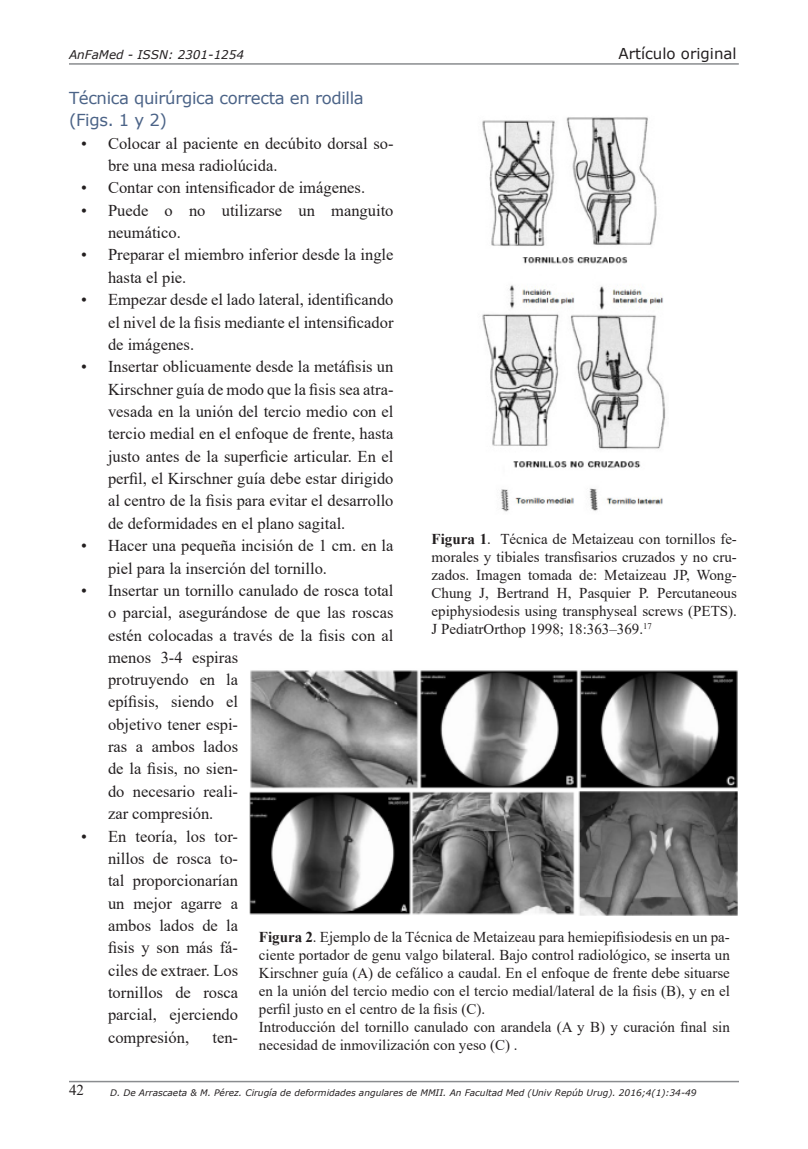
<style>
.page{position:relative;width:808px;height:1149px;background:#fff}
.page>*{position:absolute;margin:0;border:0;box-sizing:border-box;transform-origin:0 0}
.t1{font:16.5px/22.4px "Times New Roman";color:#231f20}
.t2{font:16.5px/22.5px "Verdana";letter-spacing:-.02em;color:#4b6387}
.t3{font:15px/18px "Times New Roman";color:#231f20;text-align:justify}
.t4{font:15px "Verdana";color:#231f20}
.t5{font:italic 12px "Verdana";color:#231f20}
.t6{font:italic 9px "Verdana";color:#231f20}
.s1{font-weight:700}
</style>
<div class="page">
<hr style="left:69px;top:1080px;width:670px;height:1px;background:#8a8c8f">
<hr style="left:69px;top:63px;width:670px;height:2px;background:#8a8c8f">
<img style="left:482px;top:117px;width:184px;height:395px">
<img style="left:250px;top:670px;width:488px;height:246px">
<p class="t5" style="left:69px;top:46px;width:177px">AnFaMed - ISSN: 2301-1254</p>
<p class="t4" style="left:618px;top:43px;width:120px">Artículo original</p>
<p class="t2" style="left:69px;top:86px;width:296px">Técnica quirúrgica correcta en rodilla (Figs. 1 y 2)</p>
<p class="t1" style="left:108px;top:131px;width:287px;text-indent:-27px">• Colocar al paciente en decúbito dorsal so&shy;bre una mesa radiolúcida.</p>
<p class="t1" style="left:81px;top:176px;width:286px">• Contar con intensificador de imágenes.</p>
<p class="t1" style="left:108px;top:198px;width:287px;text-indent:-27px">• Puede o no utilizarse un manguito neumático.</p>
<p class="t1" style="left:108px;top:243px;width:287px;text-indent:-27px">• Preparar el miembro inferior desde la ingle hasta el pie.</p>
<p class="t1" style="left:108px;top:288px;width:287px;text-align:justify;text-indent:-27px">• Empezar desde el lado lateral, identificando el nivel de la fisis mediante el intensificador de imágenes.</p>
<p class="t1" style="left:108px;top:355px;width:287px;text-align:justify;text-indent:-27px">• Insertar oblicuamente desde la metáfisis un Kirschner guía de modo que la fisis sea atra&shy;vesada en la unión del tercio medio con el tercio medial en el enfoque de frente, hasta justo antes de la superficie articular. En el perfil, el Kirschner guía debe estar dirigido al centro de la fisis para evitar el desarrollo de deformidades en el plano sagital.</p>
<p class="t1" style="left:108px;top:534px;width:287px;text-indent:-27px">• Hacer una pequeña incisión de 1 cm. en la piel para la inserción del tornillo.</p>
<p class="t1" style="left:108px;top:578px;width:287px;text-indent:-27px">• Insertar un tornillo canulado de rosca total o parcial, asegurándose de que las roscas estén colocadas a través de la fisis con al menos 3-4 espiras<br>protruyendo en la<br>epífisis, siendo el<br>objetivo tener espi-<br>ras a ambos lados<br>de la fisis, no sien-<br>do necesario reali-<br>zar compresión.</p>
<p class="t1" style="left:108px;top:824px;width:132px;text-align:justify;text-indent:-27px">• En teoría, los tor&shy;nillos de rosca to&shy;tal proporcionarían un mejor agarre a ambos lados de la fisis y son más fá&shy;ciles de extraer. Los tornillos de rosca parcial, ejerciendo compresión,</p>
<p class="t3" style="left:431px;top:529px;width:307px"><span class="s1">Figura 1</span>. Técnica de Metaizeau con tornillos fe&shy;morales y tibiales transfisarios cruzados y no cru&shy;zados. Imagen tomada de: Metaizeau JP, Wong-Chung J, Bertrand H, Pasquier P. Percutaneous epiphysiodesis using transphyseal screws (PETS).<br>J PediatrOrthop 1998; 18:363–369.<sup>17</sup></p>
<p class="t3" style="left:259px;top:927px;width:472px"><span class="s1">Figura 2</span>. Ejemplo de la Técnica de Metaizeau para hemiepifisiodesis en un pa&shy;ciente portador de genu valgo bilateral. Bajo control radiológico, se inserta un Kirschner guía (A) de cefálico a caudal. En el enfoque de frente debe situarse en la unión del tercio medio con el tercio medial/lateral de la fisis (B), y en el perfil justo en el centro de la fisis (C).</p>
<p class="t3" style="left:259px;top:1017px;width:472px">Introducción del tornillo canulado con arandela (A y B) y curación final sin necesidad de inmovilización con yeso (C) .</p>
<p class="t1" style="left:212px;top:1025px;width:27px">ten-</p>
<p class="t3" style="left:69px;top:1080px;width:16px">42</p>
<p class="t6" style="left:110px;top:1085px;width:588px">D. De Arrascaeta &amp; M. Pérez. Cirugía de deformidades angulares de MMII. An Facultad Med (Univ Repúb Urug). 2016;4(1):34-49</p>
</div>
